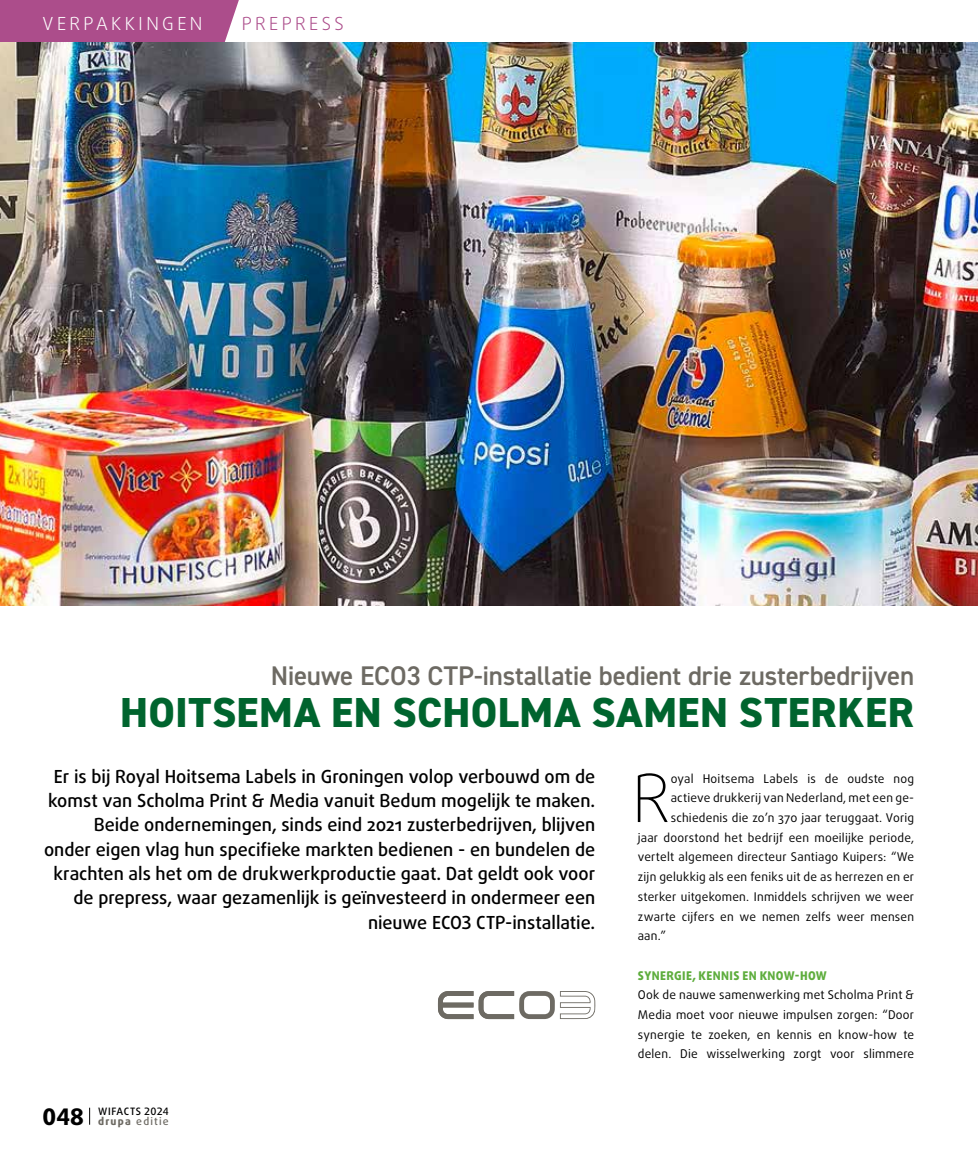
<style>
.page{position:relative;width:978px;height:1170px;background:#fff}
.page>*{position:absolute;margin:0;border:0;box-sizing:border-box;transform-origin:0 0}
.t1{font:100 66.45px "Daxline Pro";color:#000}
.t2{font:800 42px "DIN2014";letter-spacing:.015em;color:#00642e}
.t3{font:600 27px "DIN2014";letter-spacing:-.01em;color:#6d6a63}
.t4{font:800 22.8px "Daxline Pro";color:#000}
.t5{font:500 18px/24.3px "Daxline Pro";color:#000;text-align:right}
.t6{font:300 18px "Daxline Pro";letter-spacing:.19em;color:#fff}
.t7{font:300 18px "Daxline Pro";letter-spacing:.185em;color:#ac4d8b}
.t8{font:12px/19.6px "Daxline Pro";letter-spacing:.015em;color:#000;text-align:justify}
.t9{font:800 12px "Daxline Pro";letter-spacing:.035em;color:#5ead3d}
.t10{font:500 10.5px "Daxline Pro";letter-spacing:.11em;color:#6d6a63}
.t11{font:500 10.2px "Daxline Pro";letter-spacing:.045em;color:#000}
.s1{font-weight:800}
</style>
<div class="page">
<svg style="left:0;top:0;width:246px;height:43px;background:#af5790"></svg>
<img style="left:0;top:43px;width:978px;height:562px">
<svg style="left:89px;top:1107px;width:1px;height:17px"></svg>
<svg style="left:438px;top:991px;width:157px;height:28px"></svg>
<h3 class="t6" style="left:43px;top:11px;width:161px">VERPAKKINGEN</h3>
<h3 class="t7" style="left:242px;top:11px;width:104px">PREPRESS</h3>
<h3 class="t3" style="left:271px;top:658px;width:645px">Nieuwe ECO3 CTP-installatie bedient drie zusterbedrijven</h3>
<h2 class="t2" style="left:120px;top:685px;width:795px">HOITSEMA EN SCHOLMA SAMEN STERKER</h2>
<p class="t5" style="left:44px;top:764px;width:553px">Er is bij Royal Hoitsema Labels in Groningen volop verbouwd om de komst van Scholma Print &amp; Media vanuit Bedum mogelijk te maken.<br>Beide ondernemingen, sinds eind 2021 zusterbedrijven, blijven onder eigen vlag hun specifieke markten bedienen - en bundelen de krachten als het om de drukwerkproductie gaat. Dat geldt ook voor de prepress, waar gezamenlijk is geïnvesteerd in ondermeer een nieuwe ECO3 CTP-installatie.</p>
<h3 class="t4" style="left:43px;top:1101px;width:43px">048</h3>
<p class="t11" style="left:98px;top:1104px;width:72px">WIFACTS 2024</p>
<p class="t10" style="left:98px;top:1113px;width:72px"><span class="s1">drupa</span> editie</p>
<h1 class="t1" style="left:632px;top:754px;width:41px">R</h1>
<p class="t8" style="left:671px;top:768px;width:245px">oyal Hoitsema Labels is de oudste nog</p>
<p class="t8" style="left:671px;top:788px;width:245px">actieve drukkerij van Nederland, met een ge-</p>
<p class="t8" style="left:671px;top:807px;width:245px">schiedenis die zo’n 370 jaar teruggaat. Vorig</p>
<p class="t8" style="left:638px;top:827px;width:278px">jaar doorstond het bedrijf een moeilijke periode,</p>
<p class="t8" style="left:638px;top:847px;width:278px">vertelt algemeen directeur Santiago Kuipers: “We</p>
<p class="t8" style="left:638px;top:867px;width:278px">zijn gelukkig als een feniks uit de as herrezen en er</p>
<p class="t8" style="left:638px;top:886px;width:278px">sterker uitgekomen. Inmiddels schrijven we weer</p>
<p class="t8" style="left:638px;top:906px;width:278px">zwarte cijfers en we nemen zelfs weer mensen</p>
<p class="t8" style="left:638px;top:926px;width:30px">aan.”</p>
<p class="t9" style="left:638px;top:967px;width:190px">SYNERGIE, KENNIS EN KNOW-HOW</p>
<p class="t8" style="left:638px;top:985px;width:278px">Ook de nauwe samenwerking met Scholma Print &amp; Media moet voor nieuwe impulsen zorgen: “Door synergie te zoeken, en kennis en know-how te delen. Die wisselwerking zorgt voor slimmere</p>
</div>
